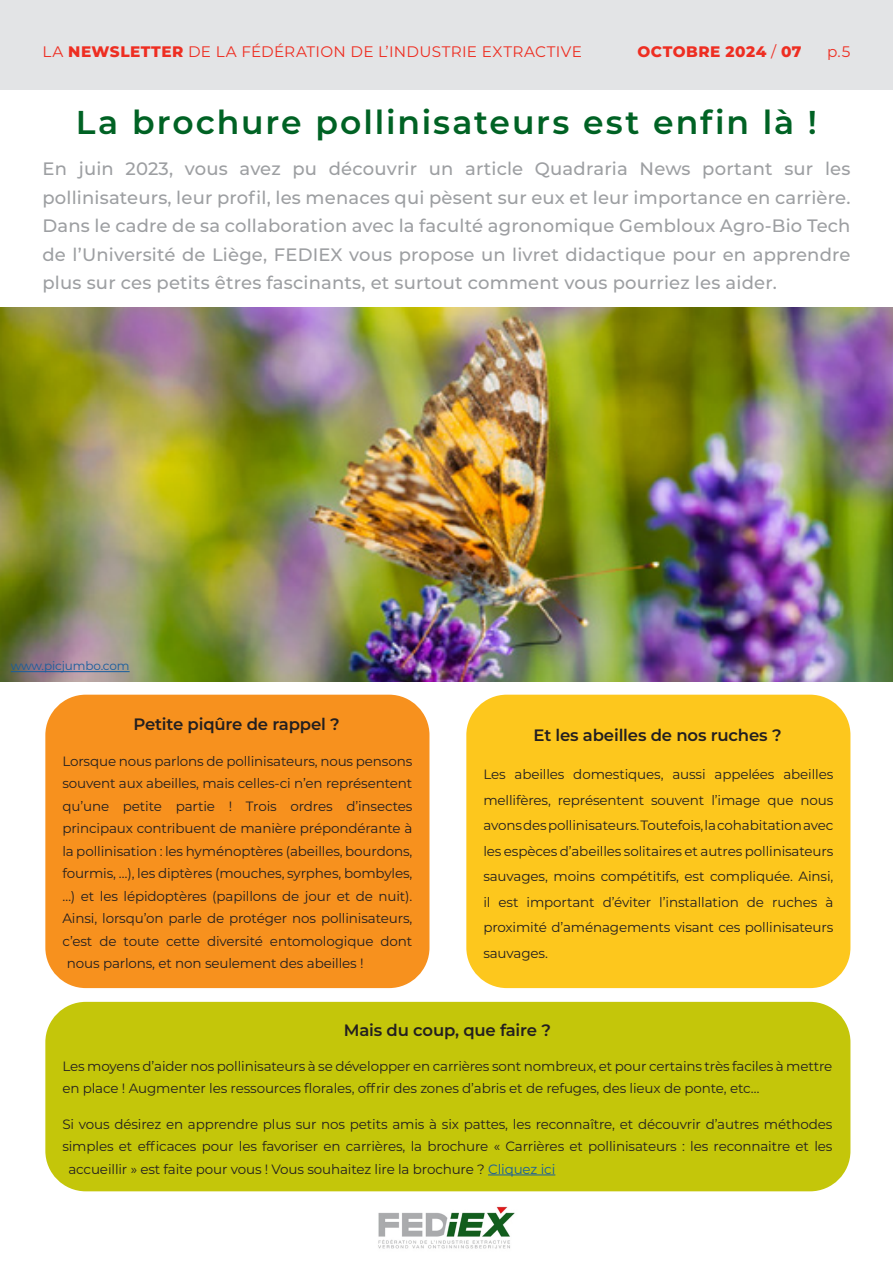
<style>
.page{position:relative;width:893px;height:1263px;background:#fff}
.page>*{position:absolute;margin:0;border:0;box-sizing:border-box;transform-origin:0 0}
.Titre_général_Quad{font:600 33px "Montserrat";letter-spacing:.055em;color:#006224}
.Chapeau_Quad{font:500 18px/28.5px "Montserrat";letter-spacing:.01em;color:#9d9fa2;text-align:justify}
.t1{font:600 16.5px "Montserrat";letter-spacing:-.01em;color:#231f20}
.t2{font:15.3px "Montserrat";letter-spacing:.02em;color:#ee2e22}
.t3{font:800 15.3px "Montserrat";letter-spacing:.035em;color:#ee2e22}
.t4{font:13.5px/25.5px "Montserrat";letter-spacing:-.01em;color:#231f20;text-align:justify}
.t5{font:12px "Montserrat";letter-spacing:-.01em;color:#175d9e}
.s1{font-weight:800}
.s2{font-weight:400}
.s3{color:#175d9e}
</style>
<div class="page">
<div style="left:0;top:0;width:893px;height:89px;background:#e3e4e6"></div>
<img style="left:0;top:308px;width:893px;height:374px">
<img style="left:378px;top:1206px;width:137px;height:43px">
<div style="left:45px;top:695px;width:384px;height:293px;background:#f7911e;border-radius:40px"></div>
<hr style="left:11px;top:671px;width:119px;height:1px;background:#175d9e">
<div style="left:466px;top:695px;width:384px;height:293px;background:#fdc71d;border-radius:40px"></div>
<div style="left:45px;top:1002px;width:805px;height:189px;background:#c4c60a;border-radius:40px"></div>
<hr style="left:488px;top:1174px;width:67px;height:1px;background:#175d9e">
<p class="t2" style="left:43px;top:41px;width:541px">LA <span class="s1">NEWSLETTER</span> DE LA FÉDÉRATION DE L’INDUSTRIE EXTRACTIVE</p>
<p class="t3" style="left:637px;top:41px;width:166px">OCTOBRE 2024 <span class="s2">/</span> 07</p>
<p class="t2" style="left:827px;top:41px;width:25px">p.5</p>
<p class="Titre_général_Quad" style="left:76px;top:99px;width:743px">La brochure pollinisateurs est enfin là !</p>
<p class="Chapeau_Quad" style="left:43px;top:154px;width:809px">En juin 2023, vous avez pu découvrir un article Quadraria News portant sur les pollinisateurs, leur profil, les menaces qui pèsent sur eux et leur importance en carrière.<br>Dans le cadre de sa collaboration avec la faculté agronomique Gembloux Agro-Bio Tech de l’Université de Liège, FEDIEX vous propose un livret didactique pour en apprendre plus sur ces petits êtres fascinants, et surtout comment vous pourriez les aider.</p>
<p class="t5" style="left:11px;top:658px;width:120px">www.picjumbo.com</p>
<p class="t1" style="left:133px;top:713px;width:208px">Petite piqûre de rappel ?</p>
<p class="t4" style="left:62px;top:748px;width:351px">Lorsque nous parlons de pollinisateurs, nous pensons</p>
<p class="t4" style="left:62px;top:770px;width:351px">souvent aux abeilles, mais celles-ci n’en représentent</p>
<p class="t4" style="left:62px;top:793px;width:351px">qu’une petite partie ! Trois ordres d’insectes</p>
<p class="t4" style="left:62px;top:815px;width:351px">principaux contribuent de manière prépondérante à</p>
<p class="t4" style="left:62px;top:838px;width:351px">la pollinisation : les hyménoptères (abeilles, bourdons,</p>
<p class="t4" style="left:62px;top:860px;width:351px">fourmis, …), les diptères (mouches, syrphes, bombyles,</p>
<p class="t4" style="left:62px;top:883px;width:351px">…) et les lépidoptères (papillons de jour et de nuit).</p>
<p class="t4" style="left:62px;top:905px;width:351px">Ainsi, lorsqu’on parle de protéger nos pollinisateurs,</p>
<p class="t4" style="left:62px;top:928px;width:351px">c’est de toute cette diversité entomologique dont</p>
<p class="t4" style="left:67px;top:950px;width:298px">nous parlons, et non seulement des abeilles !</p>
<p class="t1" style="left:534px;top:723px;width:249px">Et les abeilles de nos ruches ?</p>
<p class="t4" style="left:483px;top:761px;width:352px">Les abeilles domestiques, aussi appelées abeilles mellifères, représentent souvent l’image que nous avons des pollinisateurs. Toutefois, la cohabitation avec les espèces d’abeilles solitaires et autres pollinisateurs sauvages, moins compétitifs, est compliquée. Ainsi, il est important d’éviter l’installation de ruches à proximité d’aménagements visant ces pollinisateurs sauvages.</p>
<p class="t1" style="left:344px;top:1018px;width:209px">Mais du coup, que faire ?</p>
<p class="t4" style="left:62px;top:1054px;width:771px;line-height:22.5px">Les moyens d’aider nos pollinisateurs à se développer en carrières sont nombreux, et pour certains très faciles à mettre en place ! Augmenter les ressources florales, offrir des zones d’abris et de refuges, des lieux de ponte, etc…</p>
<p class="t4" style="left:62px;top:1110px;width:772px">Si vous désirez en apprendre plus sur nos petits amis à six pattes, les reconnaître, et découvrir d’autres méthodes</p>
<p class="t4" style="left:62px;top:1133px;width:772px">simples et efficaces pour les favoriser en carrières, la brochure « Carrières et pollinisateurs : les reconnaitre et les</p>
<p class="t4" style="left:68px;top:1155px;width:488px">accueillir » est faite pour vous ! Vous souhaitez lire la brochure ? <span class="s3">Cliquez ici</span></p>
</div>
